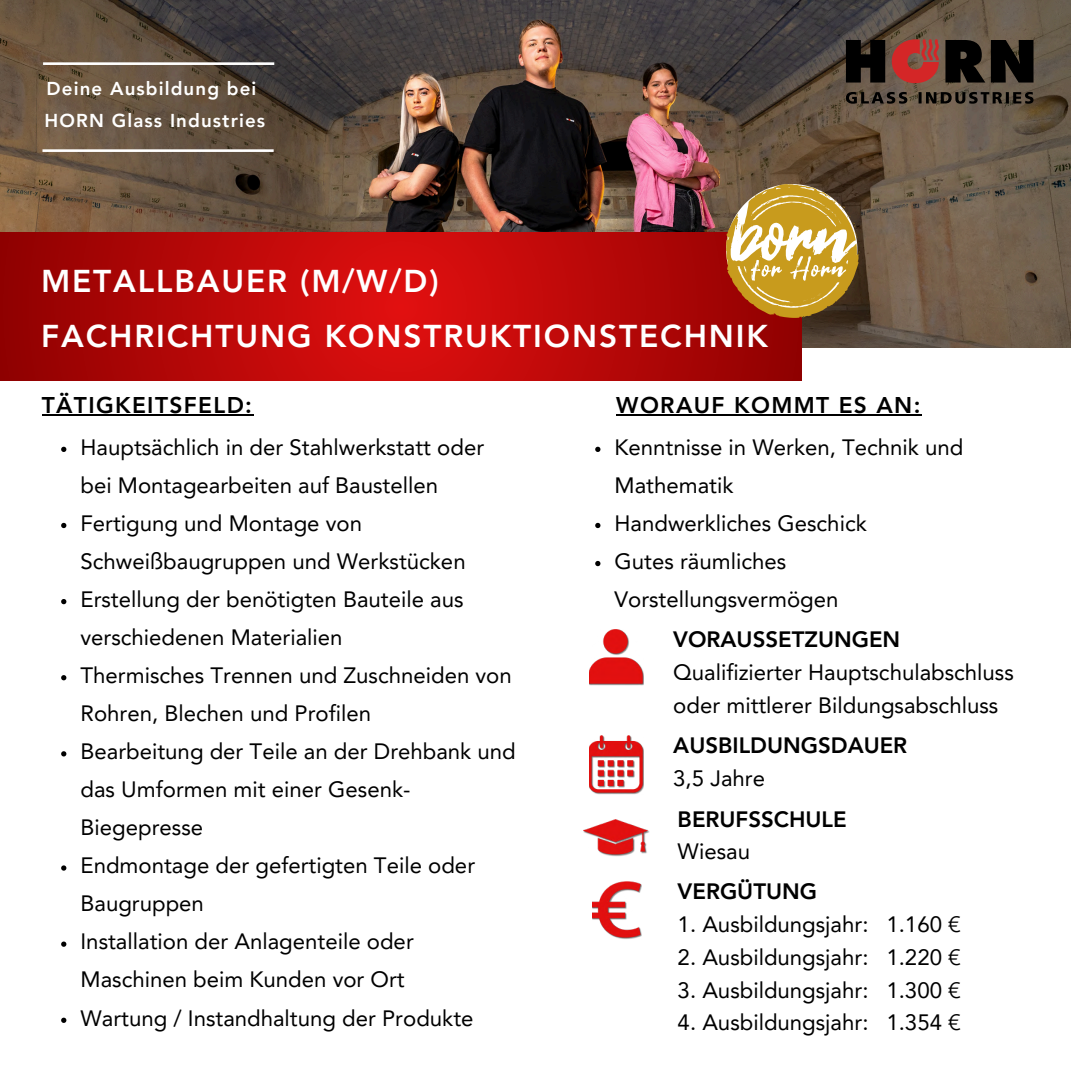
<style>
.page{position:relative;width:1071px;height:1071px;background:#fff}
.page>*{position:absolute;margin:0;border:0;box-sizing:border-box;transform-origin:0 0}
.t1{font:800 31.5px/55.1px "Avenir LT Pro";letter-spacing:.06em;color:#fff}
.t2{font:800 22.75px "Avenir LT Pro";letter-spacing:.06em;color:#000}
.t3{font:22.22px/38.1px "Avenir LT Pro";color:#000}
.t4{font:800 22.22px "Avenir LT Pro";color:#000}
.t5{font:800 18.72px "Avenir LT Pro";letter-spacing:.06em;color:#fff}
</style>
<div class="page">
<img style="left:0;top:0;width:1071px;height:348px">
<svg style="left:846px;top:40px;width:39px;height:43px;background:#100d0b"></svg>
<svg style="left:945px;top:40px;width:40px;height:43px;background:#171410"></svg>
<svg style="left:991px;top:40px;width:43px;height:43px;background:#12100d"></svg>
<svg style="left:892px;top:39px;width:47px;height:44px;background:#b03b36"></svg>
<svg style="left:846px;top:92px;width:188px;height:12px;background:#3d352c"></svg>
<svg style="left:0;top:232px;width:801px;height:148px;background:#b80808"></svg>
<img style="left:589px;top:630px;width:54px;height:56px">
<img style="left:589px;top:736px;width:54px;height:59px">
<img style="left:584px;top:819px;width:65px;height:37px">
<img style="left:593px;top:881px;width:48px;height:58px">
<svg style="left:726px;top:184px;width:134px;height:134px;background:#bc964b"></svg>
<hr style="left:42px;top:415px;width:211px;height:1px;background:#000">
<svg style="left:61px;top:447px;width:5px;height:5px"></svg>
<svg style="left:61px;top:523px;width:5px;height:5px"></svg>
<svg style="left:61px;top:599px;width:5px;height:5px"></svg>
<svg style="left:61px;top:675px;width:5px;height:5px"></svg>
<svg style="left:61px;top:751px;width:5px;height:5px"></svg>
<svg style="left:61px;top:865px;width:5px;height:6px"></svg>
<svg style="left:61px;top:942px;width:5px;height:5px"></svg>
<svg style="left:61px;top:1018px;width:5px;height:5px"></svg>
<hr style="left:616px;top:415px;width:306px;height:1px;background:#000">
<svg style="left:595px;top:447px;width:5px;height:5px"></svg>
<svg style="left:595px;top:523px;width:5px;height:5px"></svg>
<svg style="left:595px;top:561px;width:5px;height:5px"></svg>
<hr style="left:42px;top:149px;width:232px;height:3px;background:#fff">
<hr style="left:43px;top:62px;width:231px;height:3px;background:#fff">
<p class="t5" style="left:47px;top:81px;width:211px">Deine Ausbildung bei</p>
<p class="t5" style="left:45px;top:113px;width:222px">HORN Glass Industries</p>
<p class="t1" style="left:41px;top:257px;width:729px">METALLBAUER (M/W/D)<br>FACHRICHTUNG KONSTRUKTIONSTECHNIK</p>
<p class="t2" style="left:42px;top:396px;width:212px">TÄTIGKEITSFELD:</p>
<p class="t3" style="left:81px;top:430px;width:405px">Hauptsächlich in der Stahlwerkstatt oder bei Montagearbeiten auf Baustellen</p>
<p class="t3" style="left:81px;top:506px;width:387px">Fertigung und Montage von<br>Schweißbaugruppen und Werkstücken</p>
<p class="t3" style="left:81px;top:582px;width:385px">Erstellung der benötigten Bauteile aus verschiedenen Materialien</p>
<p class="t3" style="left:81px;top:658px;width:433px">Thermisches Trennen und Zuschneiden von<br>Rohren, Blechen und Profilen</p>
<p class="t3" style="left:81px;top:734px;width:437px">Bearbeitung der Teile an der Drehbank und das Umformen mit einer Gesenk-<br>Biegepresse</p>
<h1 class="t3" style="left:81px;top:849px;width:396px">Endmontage der gefertigten Teile oder<br>Baugruppen</h1>
<h2 class="t3" style="left:81px;top:925px;width:335px">Installation der Anlagenteile oder<br>Maschinen beim Kunden vor Ort</h2>
<h2 class="t3" style="left:81px;top:1001px;width:394px">Wartung / Instandhaltung der Produkte</h2>
<p class="t2" style="left:616px;top:396px;width:306px">WORAUF KOMMT ES AN:</p>
<p class="t3" style="left:615px;top:430px;width:350px">Kenntnisse in Werken, Technik und<br>Mathematik</p>
<p class="t3" style="left:615px;top:506px;width:254px">Handwerkliches Geschick</p>
<p class="t3" style="left:615px;top:544px;width:225px">Gutes räumliches<br>Vorstellungsvermögen</p>
<p class="t4" style="left:673px;top:630px;width:229px">VORAUSSETZUNGEN</p>
<p class="t3" style="left:673px;top:658px;width:342px;line-height:32.9px">Qualifizierter Hauptschulabschluss oder mittlerer Bildungsabschluss</p>
<p class="t4" style="left:673px;top:736px;width:236px">AUSBILDUNGSDAUER</p>
<p class="t3" style="left:673px;top:761px;width:93px">3,5 Jahre</p>
<p class="t4" style="left:678px;top:810px;width:171px">BERUFSSCHULE</p>
<p class="t3" style="left:678px;top:835px;width:74px">Wiesau</p>
<p class="t4" style="left:678px;top:882px;width:141px">VERGÜTUNG</p>
<p class="t3" style="left:678px;top:907px;width:192px">1. Ausbildungsjahr:</p>
<p class="t3" style="left:678px;top:940px;width:192px">2. Ausbildungsjahr:</p>
<p class="t3" style="left:678px;top:973px;width:192px">3. Ausbildungsjahr:</p>
<p class="t3" style="left:678px;top:1006px;width:192px">4. Ausbildungsjahr:</p>
<p class="t3" style="left:886px;top:910px;width:76px;line-height:32.9px;text-align:justify">1.160 € 1.220 € 1.300 €</p>
<p class="t3" style="left:886px;top:1006px;width:76px">1.354 €</p>
</div>
